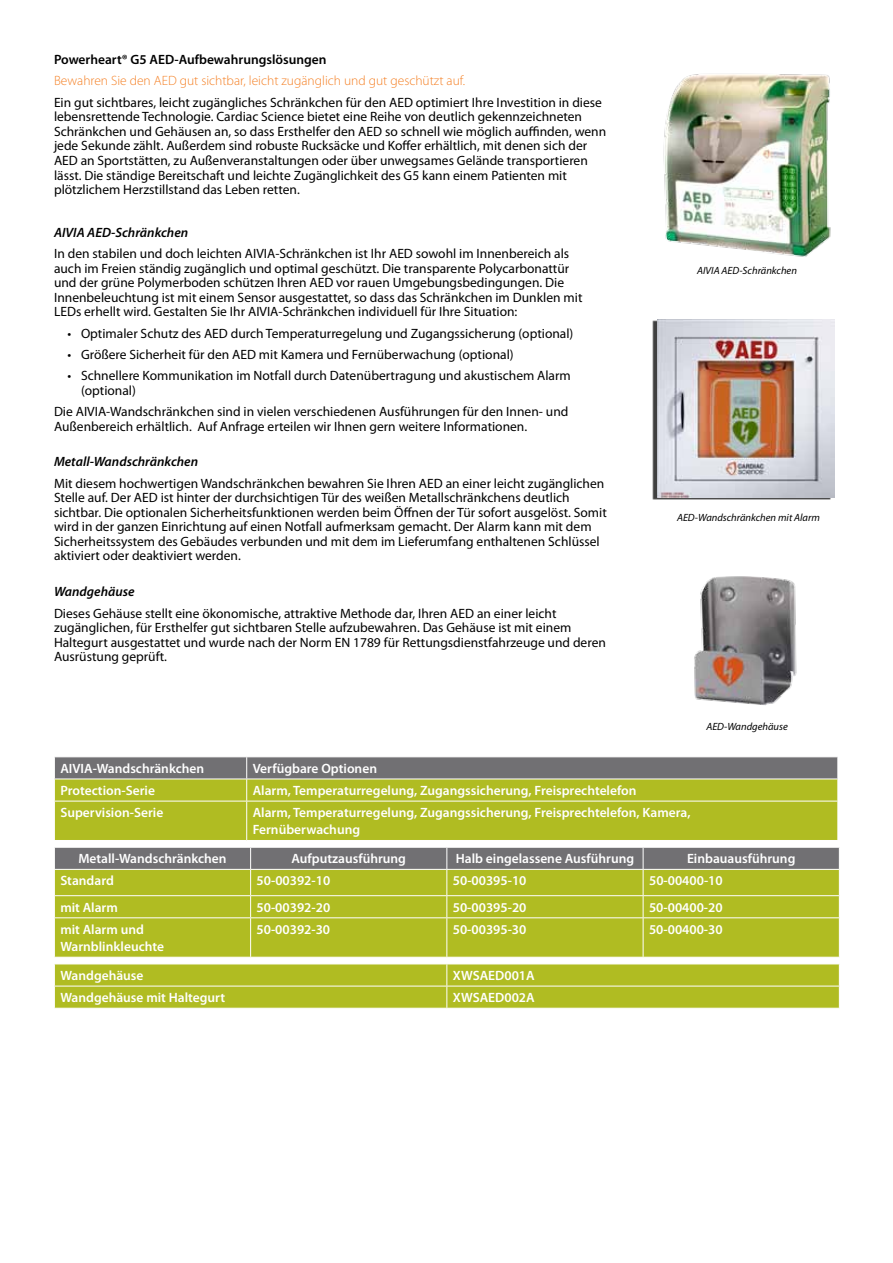
<style>
.page{position:relative;width:893px;height:1263px;background:#fff}
.page>*{position:absolute;margin:0;border:0;box-sizing:border-box;transform-origin:0 0}
.t1{font:13.5px/14.5px "Myriad Pro";color:#000}
.t2{font:600 13.5px/17.2px "Myriad Pro";color:#fff}
.t3{font:300 13.5px "Myriad Pro";color:#f58025}
.t4{font:italic 600 13.5px "Myriad Pro";color:#000}
.t5{font:600 13.5px "Myriad Pro";color:#000}
.t6{font:italic 10.5px "Myriad Pro";color:#000}
</style>
<div class="page">
<div style="left:55px;top:802px;width:782px;height:38px;background:#b0bc22"></div>
<hr style="left:246px;top:801px;width:1px;height:39px;background:#fff">
<svg style="left:54px;top:757px;width:784px;height:44px;background:#959a53"></svg>
<hr style="left:54px;top:779px;width:193px;height:1px;background:#fff">
<hr style="left:247px;top:779px;width:591px;height:1px;background:#fff">
<div style="left:55px;top:918px;width:784px;height:39px;background:#b0bc22"></div>
<svg style="left:54px;top:847px;width:786px;height:70px;background:#a0a844"></svg>
<hr style="left:250px;top:918px;width:1px;height:39px;background:#fff">
<hr style="left:446px;top:918px;width:1px;height:39px;background:#fff">
<hr style="left:643px;top:918px;width:1px;height:39px;background:#fff">
<svg style="left:54px;top:964px;width:786px;height:44px;background:#b2be28"></svg>
<hr style="left:54px;top:986px;width:393px;height:1px;background:#fff">
<hr style="left:447px;top:986px;width:393px;height:1px;background:#fff">
<img style="left:663px;top:73px;width:168px;height:184px">
<div style="left:652px;top:320px;width:179px;height:179px;background:#000;opacity:.75"></div>
<img style="left:657px;top:320px;width:177px;height:177px">
<img style="left:694px;top:576px;width:103px;height:130px">
<p class="t5" style="left:54px;top:51px;width:274px">Powerheart® G5 AED-Aufbewahrungslösungen</p>
<p class="t3" style="left:54px;top:73px;width:413px">Bewahren Sie den AED gut sichtbar, leicht zugänglich und gut geschützt auf.</p>
<p class="t1" style="left:54px;top:95px;width:554px">Ein gut sichtbares, leicht zugängliches Schränkchen für den AED optimiert Ihre Investition in diese lebensrettende Technologie. Cardiac Science bietet eine Reihe von deutlich gekennzeichneten Schränkchen und Gehäusen an, so dass Ersthelfer den AED so schnell wie möglich auffinden, wenn jede Sekunde zählt. Außerdem sind robuste Rucksäcke und Koffer erhältlich, mit denen sich der AED an Sportstätten, zu Außenveranstaltungen oder über unwegsames Gelände transportieren lässt. Die ständige Bereitschaft und leichte Zugänglichkeit des G5 kann einem Patienten mit plötzlichem Herzstillstand das Leben retten.</p>
<p class="t4" style="left:54px;top:224px;width:136px">AIVIA AED-Schränkchen</p>
<p class="t1" style="left:54px;top:246px;width:530px">In den stabilen und doch leichten AIVIA-Schränkchen ist Ihr AED sowohl im Innenbereich als auch im Freien ständig zugänglich und optimal geschützt. Die transparente Polycarbonattür und der grüne Polymerboden schützen Ihren AED vor rauen Umgebungsbedingungen. Die Innenbeleuchtung ist mit einem Sensor ausgestattet, so dass das Schränkchen im Dunklen mit LEDs erhellt wird. Gestalten Sie Ihr AIVIA-Schränkchen individuell für Ihre Situation:</p>
<p class="t1" style="left:68px;top:325px;width:507px">• Optimaler Schutz des AED durch Temperaturregelung und Zugangssicherung (optional)</p>
<p class="t1" style="left:68px;top:347px;width:448px">• Größere Sicherheit für den AED mit Kamera und Fernüberwachung (optional)</p>
<p class="t1" style="left:81px;top:368px;width:491px;text-indent:-14px">• Schnellere Kommunikation im Notfall durch Datenübertragung und akustischem Alarm (optional)</p>
<p class="t1" style="left:54px;top:404px;width:516px">Die AIVIA-Wandschränkchen sind in vielen verschiedenen Ausführungen für den Innen- und<br>Außenbereich erhältlich. Auf Anfrage erteilen wir Ihnen gern weitere Informationen.</p>
<p class="t4" style="left:54px;top:453px;width:146px">Metall-Wandschränkchen</p>
<p class="t1" style="left:54px;top:476px;width:554px">Mit diesem hochwertigen Wandschränkchen bewahren Sie Ihren AED an einer leicht zugänglichen Stelle auf. Der AED ist hinter der durchsichtigen Tür des weißen Metallschränkchens deutlich sichtbar. Die optionalen Sicherheitsfunktionen werden beim Öffnen der Tür sofort ausgelöst. Somit wird in der ganzen Einrichtung auf einen Notfall aufmerksam gemacht. Der Alarm kann mit dem Sicherheitssystem des Gebäudes verbunden und mit dem im Lieferumfang enthaltenen Schlüssel aktiviert oder deaktiviert werden.</p>
<p class="t4" style="left:54px;top:583px;width:82px">Wandgehäuse</p>
<p class="t1" style="left:54px;top:606px;width:553px">Dieses Gehäuse stellt eine ökonomische, attraktive Methode dar, Ihren AED an einer leicht zugänglichen, für Ersthelfer gut sichtbaren Stelle aufzubewahren. Das Gehäuse ist mit einem Haltegurt ausgestattet und wurde nach der Norm EN 1789 für Rettungsdienstfahrzeuge und deren Ausrüstung geprüft.</p>
<p class="t6" style="left:697px;top:264px;width:101px">AIVIA AED-Schränkchen</p>
<p class="t6" style="left:677px;top:511px;width:144px">AED-Wandschränkchen mit Alarm</p>
<p class="t6" style="left:706px;top:720px;width:83px">AED-Wandgehäuse</p>
<p class="t2" style="left:60px;top:759px;width:145px">AIVIA-Wandschränkchen</p>
<p class="t2" style="left:253px;top:759px;width:126px">Verfügbare Optionen</p>
<p class="t2" style="left:60px;top:782px;width:96px">Protection-Serie</p>
<p class="t2" style="left:253px;top:782px;width:385px">Alarm, Temperaturregelung, Zugangssicherung, Freisprechtelefon</p>
<p class="t2" style="left:60px;top:804px;width:104px">Supervision-Serie</p>
<p class="t2" style="left:253px;top:804px;width:439px">Alarm, Temperaturregelung, Zugangssicherung, Freisprechtelefon, Kamera,<br>Fernüberwachung</p>
<p class="t2" style="left:78px;top:850px;width:150px">Metall-Wandschränkchen</p>
<p class="t2" style="left:291px;top:850px;width:116px">Aufputzausführung</p>
<p class="t2" style="left:456px;top:850px;width:180px">Halb eingelassene Ausführung</p>
<p class="t2" style="left:687px;top:850px;width:110px">Einbauausführung</p>
<p class="t2" style="left:60px;top:872px;width:55px">Standard</p>
<p class="t2" style="left:257px;top:872px;width:75px">50-00392-10</p>
<p class="t2" style="left:453px;top:872px;width:75px">50-00395-10</p>
<p class="t2" style="left:649px;top:872px;width:75px">50-00400-10</p>
<p class="t2" style="left:60px;top:898px;width:59px">mit Alarm</p>
<p class="t2" style="left:257px;top:898px;width:75px">50-00392-20</p>
<p class="t2" style="left:453px;top:898px;width:75px">50-00395-20</p>
<p class="t2" style="left:649px;top:898px;width:75px">50-00400-20</p>
<p class="t2" style="left:60px;top:920px;width:105px">mit Alarm und<br>Warnblinkleuchte</p>
<p class="t2" style="left:257px;top:920px;width:75px">50-00392-30</p>
<p class="t2" style="left:453px;top:920px;width:75px">50-00395-30</p>
<p class="t2" style="left:649px;top:920px;width:75px">50-00400-30</p>
<p class="t2" style="left:60px;top:966px;width:85px">Wandgehäuse</p>
<p class="t2" style="left:453px;top:966px;width:83px">XWSAED001A</p>
<p class="t2" style="left:60px;top:989px;width:166px">Wandgehäuse mit Haltegurt</p>
<p class="t2" style="left:453px;top:989px;width:83px">XWSAED002A</p>
</div>
